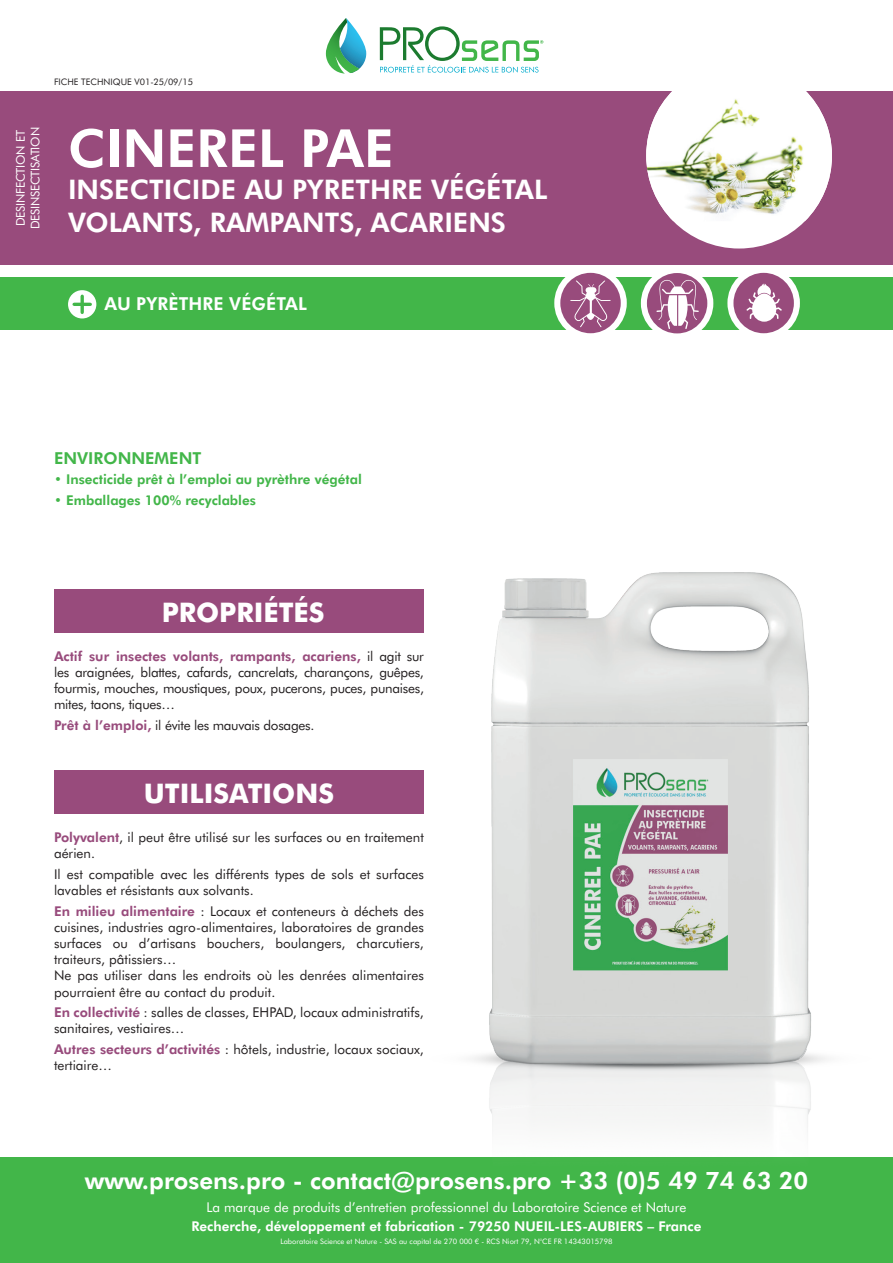
<style>
.page{position:relative;width:893px;height:1263px;background:#fff}
.page>*{position:absolute;margin:0;border:0;box-sizing:border-box;transform-origin:0 0}
.t1{font:800 52.5px "Futura BT";color:#fff}
.t2{font:800 27px "Futura BT";color:#fff}
.t3{font:700 27px "Futura BT";color:#fff}
.t4{font:800 24px "Futura BT";color:#fff}
.t5{font:800 17.85px "Futura BT";letter-spacing:.005em;color:#fff}
.t6{font:800 16.5px "Futura BT";color:#42b649}
.t7{font:13.5px/16.2px "Futura BT";color:#231f20}
.t8{font:13.5px "Futura BT";color:#fff}
.t9{font:800 13.5px "Futura BT";color:#42b649}
.t10{font:800 13.5px "Futura BT";color:#fff}
.t11{font:13.5px "Futura BT";letter-spacing:-.02em;color:#231f20}
.t12{font:12px/14.4px "Futura BT";letter-spacing:-.02em;color:#fff}
.t13{font:9px "Futura BT";color:#231f20}
.t14{font:7.5px "Futura BT";color:#fff}
.s1{font-weight:800;color:#984b7c}
</style>
<div class="page">
<svg style="left:380px;top:26px;width:163px;height:47px"></svg>
<svg style="left:326px;top:18px;width:40px;height:56px"></svg>
<div style="left:0;top:1157px;width:893px;height:106px;background:#42b649"></div>
<img style="left:472px;top:572px;width:355px;height:556px">
<div style="left:0;top:278px;width:893px;height:52px;background:#42b649"></div>
<div style="left:0;top:92px;width:893px;height:173px;background:#984b7c"></div>
<div style="left:646px;top:63px;width:186px;height:186px;background:#fff;border-radius:50%"></div>
<img style="left:646px;top:91px;width:186px;height:130px">
<div style="left:68px;top:290px;width:28px;height:28px;background:#fff;border-radius:50%"></div>
<hr style="left:81px;top:296px;width:3px;height:16px;background:#42b649">
<hr style="left:74px;top:303px;width:16px;height:3px;background:#42b649">
<div style="left:54px;top:589px;width:370px;height:44px;background:#984b7c"></div>
<div style="left:54px;top:770px;width:370px;height:44px;background:#984b7c"></div>
<div style="left:558px;top:271px;width:65px;height:64px;background:#fff;border-radius:50%"></div>
<div style="left:554px;top:267px;width:73px;height:72px;border:8px solid #fff;border-radius:50%"></div>
<div style="left:560px;top:273px;width:61px;height:60px;background:#984b7c;border-radius:50%"></div>
<svg style="left:570px;top:280px;width:41px;height:47px"></svg>
<svg style="left:645px;top:271px;width:64px;height:65px"></svg>
<div style="left:641px;top:267px;width:72px;height:72px;border:8px solid #fff;border-radius:50%"></div>
<div style="left:647px;top:273px;width:60px;height:60px;background:#984b7c;border-radius:50%"></div>
<svg style="left:656px;top:280px;width:43px;height:49px"></svg>
<div style="left:731px;top:271px;width:65px;height:64px;background:#fff;border-radius:50%"></div>
<div style="left:727px;top:267px;width:73px;height:72px;border:8px solid #fff;border-radius:50%"></div>
<div style="left:733px;top:273px;width:61px;height:60px;background:#984b7c;border-radius:50%"></div>
<svg style="left:746px;top:284px;width:36px;height:38px"></svg>
<p class="t13" style="left:54px;top:76px;width:140px">FICHE TECHNIQUE V01-25/09/15</p>
<p class="t12" style="left:13px;top:229px;width:104px;rotate:-90deg">DESINFECTION ET<br>DESINSECTISATION</p>
<p class="t1" style="left:68px;top:116px;width:327px">CINEREL PAE</p>
<p class="t2" style="left:68px;top:173px;width:481px">INSECTICIDE AU PYRETHRE VÉGÉTAL</p>
<p class="t2" style="left:68px;top:206px;width:439px">VOLANTS, RAMPANTS, ACARIENS</p>
<p class="t5" style="left:104px;top:293px;width:204px">AU PYRÈTHRE VÉGÉTAL</p>
<p class="t6" style="left:54px;top:448px;width:149px">ENVIRONNEMENT</p>
<p class="t9" style="left:54px;top:471px;width:309px">• Insecticide prêt à l’emploi au pyrèthre végétal</p>
<p class="t9" style="left:54px;top:492px;width:204px">• Emballages 100% recyclables</p>
<p class="t3" style="left:162px;top:596px;width:164px">PROPRIÉTÉS</p>
<p class="t7" style="left:54px;top:648px;width:371px;text-align:justify"><span class="s1">Actif sur insectes volants, rampants, acariens,</span> il agit sur les araignées, blattes, cafards, cancrelats, charançons, guêpes, fourmis, mouches, moustiques, poux, pucerons, puces, punaises, mites, taons, tiques…</p>
<p class="t11" style="left:54px;top:717px;width:262px"><span class="s1">Prêt à l’emploi,</span> il évite les mauvais dosages.</p>
<p class="t3" style="left:144px;top:777px;width:192px">UTILISATIONS</p>
<p class="t7" style="left:54px;top:829px;width:371px"><span class="s1">Polyvalent</span>, il peut être utilisé sur les surfaces ou en traitement aérien.</p>
<p class="t7" style="left:54px;top:866px;width:371px">Il est compatible avec les différents types de sols et surfaces lavables et résistants aux solvants.</p>
<p class="t7" style="left:54px;top:902px;width:371px;text-align:justify"><span class="s1">En milieu alimentaire</span> : Locaux et conteneurs à déchets des cuisines, industries agro-alimentaires, laboratoires de grandes surfaces ou d’artisans bouchers, boulangers, charcutiers, traiteurs, pâtissiers…</p>
<p class="t7" style="left:54px;top:967px;width:371px">Ne pas utiliser dans les endroits où les denrées alimentaires pourraient être au contact du produit.</p>
<p class="t7" style="left:54px;top:1004px;width:371px"><span class="s1">En collectivité</span> : salles de classes, EHPAD, locaux administratifs, sanitaires, vestiaires…</p>
<p class="t7" style="left:54px;top:1041px;width:371px"><span class="s1">Autres secteurs d’activités</span> : hôtels, industrie, locaux sociaux, tertiaire…</p>
<h3 class="t4" style="left:85px;top:1165px;width:725px">www.prosens.pro - contact@prosens.pro +33 (0)5 49 74 63 20</h3>
<p class="t8" style="left:207px;top:1199px;width:481px">La marque de produits d’entretien professionnel du Laboratoire Science et Nature</p>
<p class="t10" style="left:192px;top:1218px;width:511px">Recherche, développement et fabrication - 79250 NUEIL-LES-AUBIERS – France</p>
<p class="t14" style="left:280px;top:1236px;width:334px">Laboratoire Science et Nature - SAS au capital de 270 000 € - RCS Niort 79, N°CE FR 14343015798</p>
</div>
